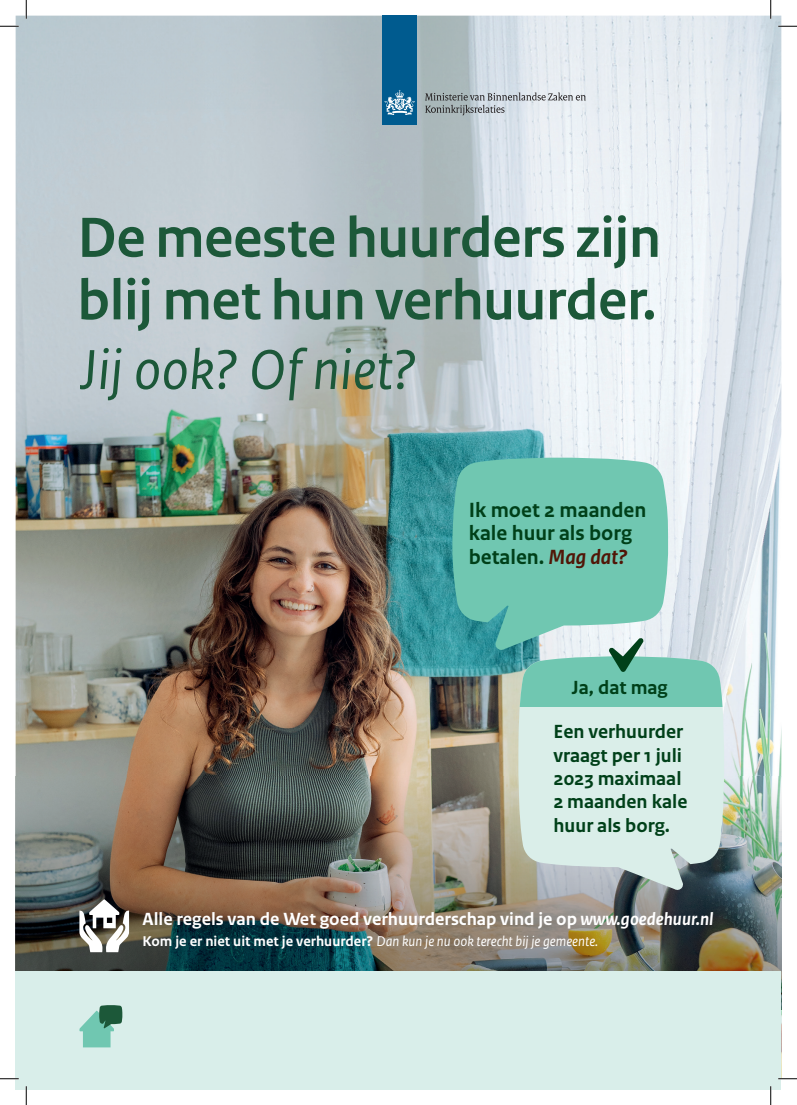
<style>
.page{position:relative;width:797px;height:1105px;background:#fff}
.page>*{position:absolute;margin:0;border:0;box-sizing:border-box;transform-origin:0 0}
.t1{font:700 59.5px/62.5px "Rijksoverheid Sans Heading";color:#1c5839}
.t2{font:italic 59.25px "Rijksoverheid Sans Text";color:#1c5839}
.t3{font:700 21.62px/23.4px "Rijksoverheid Sans Text";color:#004019}
.t4{font:700 20px/23.4px "Rijksoverheid Sans Text";color:#004019}
.t5{font:700 18.5px "Rijksoverheid Sans Text";color:#fff}
.t6{font:italic 14.88px "Rijksoverheid Sans Text";color:#fff}
.s1{font-style:italic;color:#511607}
.s2{font-style:italic}
.s3{font-weight:700;font-style:normal}
</style>
<div class="page">
<img style="left:16px;top:16px;width:765px;height:761px">
<svg style="left:781px;top:777px;width:1px;height:233px"></svg>
<img style="left:16px;top:777px;width:765px;height:194px">
<div style="left:382px;top:16px;width:35px;height:109px;background:#005b8f"></div>
<svg style="left:384px;top:90px;width:31px;height:25px"></svg>
<svg style="left:425px;top:93px;width:161px;height:22px;background:#b5bdc2"></svg>
<svg style="left:452px;top:458px;width:216px;height:193px;background:#76c7b5"></svg>
<svg style="left:518px;top:707px;width:206px;height:184px;background:#cee0dc"></svg>
<div style="left:518px;top:656px;width:206px;height:51px;background:#70c7b1"></div>
<svg style="left:608px;top:638px;width:35px;height:34px"></svg>
<svg style="left:79px;top:899px;width:50px;height:53px"></svg>
<div style="left:16px;top:971px;width:765px;height:118px;background:#d9eeea"></div>
<svg style="left:79px;top:1005px;width:43px;height:42px"></svg>
<div style="left:104px;top:1007px;width:14px;height:12px;background:#1c5839"></div>
<svg style="left:0;top:25px;width:19px;height:2px"></svg>
<svg style="left:778px;top:25px;width:19px;height:2px"></svg>
<svg style="left:0;top:1078px;width:19px;height:1px"></svg>
<svg style="left:778px;top:1078px;width:19px;height:1px"></svg>
<svg style="left:25px;top:0;width:2px;height:19px"></svg>
<svg style="left:25px;top:1086px;width:2px;height:19px"></svg>
<svg style="left:770px;top:0;width:1px;height:19px"></svg>
<svg style="left:770px;top:1086px;width:1px;height:19px"></svg>
<h1 class="t1" style="left:78px;top:207px;width:584px">De meeste huurders zijn blij met hun verhuurder.</h1>
<h2 class="t2" style="left:80px;top:337px;width:338px">Jij ook? Of niet?</h2>
<p class="t3" style="left:468px;top:499px;width:179px">Ik moet 2 maanden kale huur als borg betalen. <span class="s1">Mag dat?</span></p>
<p class="t4" style="left:572px;top:676px;width:97px">Ja, dat mag</p>
<p class="t4" style="left:553px;top:720px;width:135px">Een verhuurder vraagt per 1 juli<br>2023 maximaal<br>2 maanden kale huur als borg.</p>
<p class="t5" style="left:143px;top:908px;width:572px">Alle regels van de Wet goed verhuurderschap vind je op <span class="s2">www.goedehuur.nl</span></p>
<p class="t6" style="left:143px;top:933px;width:457px"><span class="s3">Kom je er niet uit met je verhuurder?</span> Dan kun je nu ook terecht bij je gemeente.</p>
</div>
